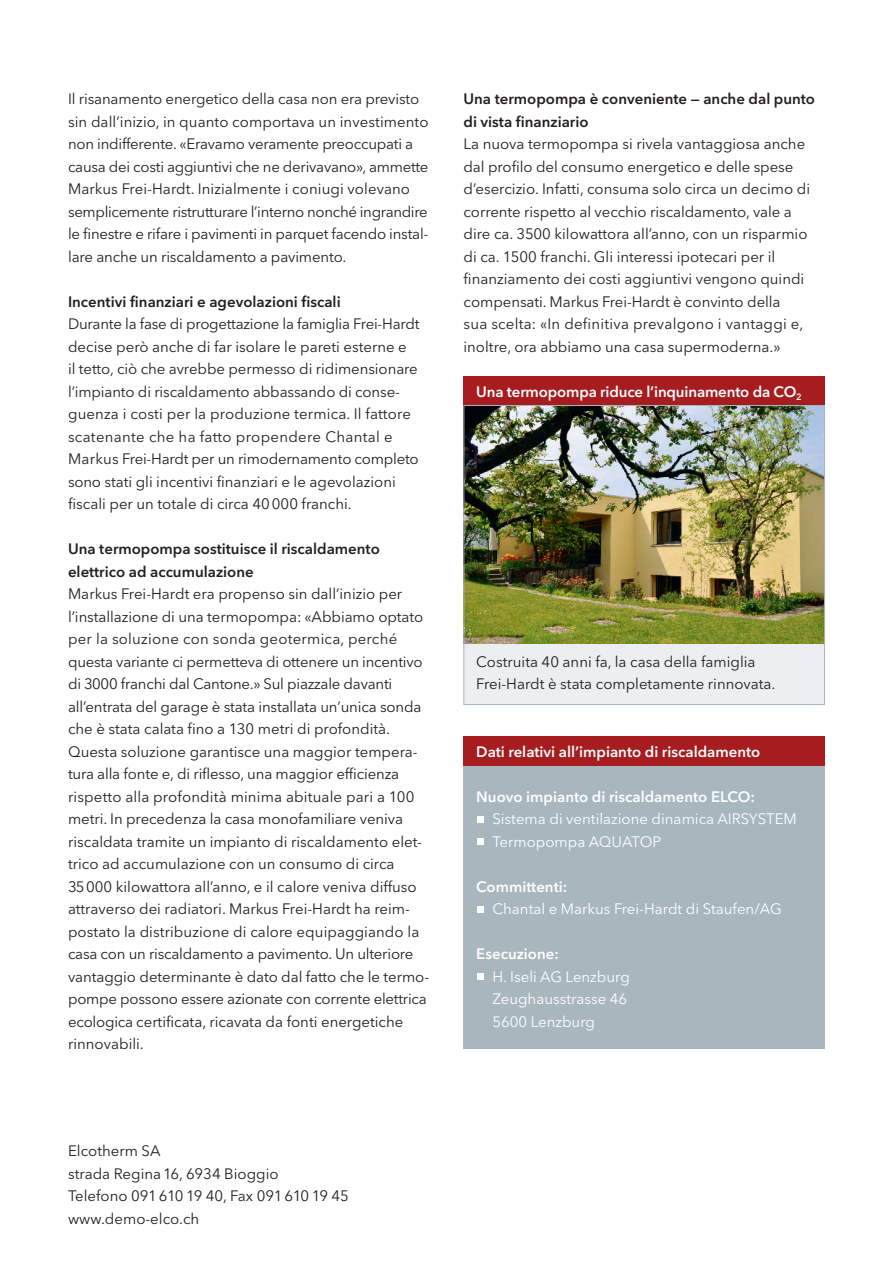
<style>
.page{position:relative;width:893px;height:1263px;background:#fff}
.page>*{position:absolute;margin:0;border:0;box-sizing:border-box;transform-origin:0 0}
.t1{font:15px/22.5px "Avenir Next LT Pro";color:#231f20}
.t2{font:600 15px/22.5px "Avenir Next LT Pro";color:#231f20}
.t3{font:15px/22.5px "Avenir Next LT Pro";color:#fff}
.t4{font:600 15px "Avenir Next LT Pro";color:#fff}
</style>
<div class="page">
<img style="left:465px;top:407px;width:358px;height:237px">
<div style="left:463px;top:761px;width:362px;height:288px;background:#a8b6be"></div>
<div style="left:478px;top:838px;width:6px;height:7px;background:#fff"></div>
<div style="left:478px;top:973px;width:6px;height:7px;background:#fff"></div>
<svg style="left:478px;top:906px;width:6px;height:6px"></svg>
<svg style="left:478px;top:816px;width:6px;height:6px"></svg>
<div style="left:463px;top:736px;width:362px;height:29px;background:#a61c1f"></div>
<div style="left:463px;top:644px;width:362px;height:60px;background:#ebeff1"></div>
<div style="left:463px;top:376px;width:362px;height:29px;background:#a61c1f"></div>
<div style="left:463px;top:405px;width:362px;height:300px;border:1px solid #a8b6be"></div>
<p class="t1" style="left:68px;top:90px;width:362px">Il risanamento energetico della casa non era previsto sin dall’inizio, in quanto comportava un investimento non indifferente. «Eravamo veramente preoccupati a causa dei costi aggiuntivi che ne derivavano», ammette Markus Frei-Hardt. Inizialmente i coniugi volevano semplicemente ristrutturare l’interno nonché ingrandire le finestre e rifare i pavimenti in parquet facendo instal&shy;lare anche un riscaldamento a pavimento.</p>
<p class="t2" style="left:68px;top:292px;width:274px">Incentivi finanziari e agevolazioni fiscali</p>
<p class="t1" style="left:68px;top:315px;width:353px">Durante la fase di progettazione la famiglia Frei-Hardt decise però anche di far isolare le pareti esterne e<br>il tetto, ciò che avrebbe permesso di ridimensionare l’impianto di riscaldamento abbassando di conse&shy;guenza i costi per la produzione termica. Il fattore scatenante che ha fatto propendere Chantal e Markus Frei-Hardt per un rimodernamento completo sono stati gli incentivi finanziari e le agevolazioni fiscali per un totale di circa 40000 franchi.</p>
<p class="t2" style="left:68px;top:540px;width:313px">Una termopompa sostituisce il riscaldamento elettrico ad accumulazione</p>
<p class="t1" style="left:68px;top:585px;width:363px">Markus Frei-Hardt era propenso sin dall’inizio per l’installazione di una termopompa: «Abbiamo optato per la soluzione con sonda geotermica, perché questa variante ci permetteva di ottenere un incentivo di 3000 franchi dal Cantone.» Sul piazzale davanti all’entrata del garage è stata installata un’unica sonda che è stata calata fino a 130 metri di profondità.<br>Questa soluzione garantisce una maggior tempera&shy;tura alla fonte e, di riflesso, una maggior efficienza rispetto alla profondità minima abituale pari a 100 metri. In precedenza la casa monofamiliare veniva riscaldata tramite un impianto di riscaldamento elet&shy;trico ad accumulazione con un consumo di circa 35000 kilowattora all’anno, e il calore veniva diffuso attraverso dei radiatori. Markus Frei-Hardt ha reim&shy;postato la distribuzione di calore equipaggiando la casa con un riscaldamento a pavimento. Un ulteriore vantaggio determinante è dato dal fatto che le termo&shy;pompe possono essere azionate con corrente elettrica ecologica certificata, ricavata da fonti energetiche rinnovabili.</p>
<p class="t2" style="left:463px;top:90px;width:353px">Una termopompa è conveniente — anche dal punto di vista finanziario</p>
<p class="t1" style="left:463px;top:135px;width:348px">La nuova termopompa si rivela vantaggiosa anche dal profilo del consumo energetico e delle spese d’esercizio. Infatti, consuma solo circa un decimo di corrente rispetto al vecchio riscaldamento, vale a dire ca. 3500 kilowattora all’anno, con un risparmio di ca. 1500 franchi. Gli interessi ipotecari per il finanziamento dei costi aggiuntivi vengono quindi compensati. Markus Frei-Hardt è convinto della<br>sua scelta: «In definitiva prevalgono i vantaggi e, inoltre, ora abbiamo una casa supermoderna.»</p>
<p class="t4" style="left:476px;top:386px;width:327px">Una termopompa riduce l’inquinamento da CO<sub>2</sub></p>
<p class="t1" style="left:476px;top:652px;width:301px">Costruita 40 anni fa, la casa della famiglia<br>Frei-Hardt è stata completamente rinnovata.</p>
<p class="t4" style="left:476px;top:746px;width:286px">Dati relativi all’impianto di riscaldamento</p>
<p class="t4" style="left:476px;top:791px;width:280px">Nuovo impianto di riscaldamento ELCO:</p>
<p class="t3" style="left:492px;top:810px;width:306px">Sistema di ventilazione dinamica AIRSYSTEM<br>Termopompa AQUATOP</p>
<p class="t4" style="left:476px;top:881px;width:93px">Committenti:</p>
<p class="t3" style="left:492px;top:900px;width:291px">Chantal e Markus Frei-Hardt di Staufen/AG</p>
<p class="t4" style="left:476px;top:949px;width:84px">Esecuzione:</p>
<p class="t3" style="left:492px;top:967px;width:139px">H. Iseli AG Lenzburg<br>Zeughausstrasse 46<br>5600 Lenzburg</p>
<p class="t1" style="left:68px;top:1141px;width:282px">Elcotherm SA<br>strada Regina16, 6934 Bioggio<br>Telefono 091 610 19 40, Fax 091 610 19 45 www.demo-elco.ch</p>
</div>
